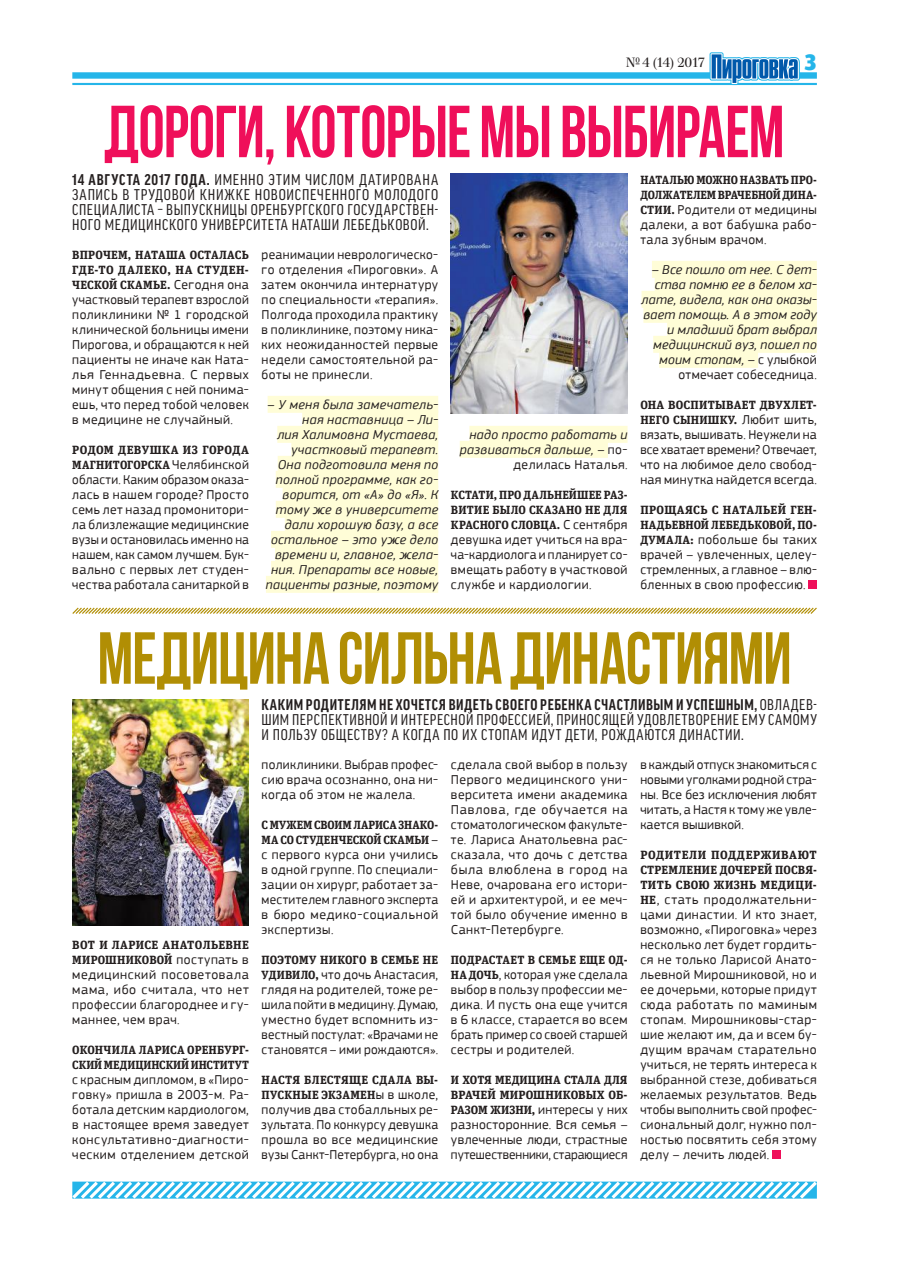
<style>
.page{position:relative;width:902px;height:1280px;background:#fff}
.page>*{position:absolute;margin:0;border:0;box-sizing:border-box;transform-origin:0 0}
.t1{font:73.5px "Bebas Neue Cyrillic";letter-spacing:-.01em;color:#ef0f5a;scale:.9 1}
.t2{font:73.5px "Bebas Neue Cyrillic";letter-spacing:-.005em;color:#b18e04;scale:.9 1}
.t3{font:900 22.5px "Unit Slab Offc Pro";color:#25b5e9}
.t4{font:condensed 15px/15px "Good Pro";letter-spacing:.045em;color:#241f1f;text-align:justify}
.t5{font:13.5px/15px "PF Square Sans Pro";letter-spacing:.03em;color:#241f1f;text-align:justify}
.t6{font:italic 13.5px/15px "PF Square Sans Pro";letter-spacing:.025em;color:#241f1f;text-align:right}
.t7{font:13.5px "Waldorf TL Pro";letter-spacing:-.08em;color:#241f1f}
.t8{font:700 12px/15px "Unit Slab Offc Pro";letter-spacing:.015em;color:#241f1f}
.s1{font-weight:700}
.s2{font-family:"Unit Slab Offc Pro";font-weight:700;font-size:12px}
.s3{font-style:normal}
.s4{font-family:"PF Square Sans Pro";font-weight:400;font-size:13.5px}
</style>
<div class="page">
<hr style="left:72px;top:83px;width:744px;height:2px;background:#25b5e9">
<div style="left:72px;top:72px;width:744px;height:7px;background:#25b5e9"></div>
<svg style="left:72px;top:1181px;width:745px;height:18px"></svg>
<svg style="left:709px;top:52px;width:90px;height:32px"></svg>
<img style="left:451px;top:174px;width:176px;height:240px">
<div style="left:267px;top:396px;width:171px;height:17px;background:#fffdd7"></div>
<div style="left:302px;top:411px;width:136px;height:17px;background:#fffdd7"></div>
<div style="left:277px;top:426px;width:161px;height:17px;background:#fffdd7"></div>
<div style="left:291px;top:441px;width:147px;height:17px;background:#fffdd7"></div>
<div style="left:278px;top:456px;width:160px;height:17px;background:#fffdd7"></div>
<div style="left:276px;top:471px;width:162px;height:17px;background:#fffdd7"></div>
<div style="left:282px;top:486px;width:156px;height:17px;background:#fffdd7"></div>
<div style="left:276px;top:501px;width:162px;height:17px;background:#fffdd7"></div>
<div style="left:285px;top:516px;width:153px;height:17px;background:#fffdd7"></div>
<div style="left:271px;top:531px;width:167px;height:17px;background:#fffdd7"></div>
<div style="left:275px;top:546px;width:163px;height:17px;background:#fffdd7"></div>
<div style="left:271px;top:561px;width:167px;height:17px;background:#fffdd7"></div>
<div style="left:266px;top:576px;width:172px;height:17px;background:#fffdd7"></div>
<div style="left:469px;top:426px;width:158px;height:17px;background:#fffdd7"></div>
<div style="left:459px;top:441px;width:149px;height:17px;background:#fffdd7"></div>
<div style="left:652px;top:261px;width:164px;height:17px;background:#fffdd7"></div>
<div style="left:654px;top:276px;width:162px;height:17px;background:#fffdd7"></div>
<div style="left:641px;top:291px;width:175px;height:17px;background:#fffdd7"></div>
<div style="left:643px;top:306px;width:173px;height:17px;background:#fffdd7"></div>
<div style="left:667px;top:321px;width:149px;height:17px;background:#fffdd7"></div>
<div style="left:653px;top:336px;width:163px;height:17px;background:#fffdd7"></div>
<div style="left:659px;top:351px;width:99px;height:17px;background:#fffdd7"></div>
<div style="left:808px;top:580px;width:8px;height:9px;background:#ef0f5a"></div>
<svg style="left:72px;top:607px;width:745px;height:7px"></svg>
<div style="left:772px;top:1150px;width:9px;height:9px;background:#ef0f5a"></div>
<img style="left:72px;top:699px;width:177px;height:226px">
<p class="t7" style="left:625px;top:54px;width:81px">№ 4 (14) 2017</p>
<h2 class="t3" style="left:804px;top:45px;width:14px">3</h2>
<h1 class="t1" style="left:105px;top:91px;width:756px">ДОРОГИ, КОТОРЫЕ МЫ ВЫБИРАЕМ</h1>
<p class="t4" style="left:72px;top:172px;width:367px"><span class="s1">14 АВГУСТА 2017 ГОДА.</span> ИМЕННО ЭТИМ ЧИСЛОМ ДАТИРОВАНА ЗАПИСЬ В ТРУДОВОЙ КНИЖКЕ НОВОИСПЕЧЕННОГО МОЛОДОГО СПЕЦИАЛИСТА – ВЫПУСКНИЦЫ ОРЕНБУРГСКОГО ГОСУДАРСТВЕН-НОГО МЕДИЦИНСКОГО УНИВЕРСИТЕТА НАТАШИ ЛЕБЕДЬКОВОЙ.</p>
<p class="t5" style="left:261px;top:247px;width:178px">реанимации неврологическо&shy;го отделения «Пироговки». А затем окончила интернатуру по специальности «терапия».<br>Полгода проходила практику в поликлинике, поэтому ника&shy;ких неожиданностей первые недели самостоятельной ра&shy;боты не принесли.</p>
<p class="t6" style="left:266px;top:397px;width:174px">– У меня была замечатель&shy;ная наставница – Ли-<br>лия Халимовна Мустаева, участковый терапевт.<br>Она подготовила меня по полной программе, как го&shy;ворится, от «А» до «Я». К тому же в университете дали хорошую базу, а все остальное – это уже дело времени и, главное, жела&shy;ния. Препараты все новые, пациенты разные, поэтому</p>
<p class="t8" style="left:640px;top:171px;width:178px">НАТАЛЬЮ МОЖНО НАЗВАТЬ ПРО-<br>ДОЛЖАТЕЛЕМ ВРАЧЕБНОЙ ДИНА-</p>
<p class="t5" style="left:640px;top:202px;width:178px"><span class="s2">СТИИ.</span> Родители от медицины далеки, а вот бабушка рабо&shy;тала зубным врачом.</p>
<p class="t6" style="left:641px;top:262px;width:177px">– Все пошло от нее. С дет&shy;ства помню ее в белом ха&shy;лате, видела, как она оказы&shy;вает помощь. А в этом году и младший брат выбрал медицинский вуз, пошел по моим стопам, – <span class="s3">с улыбкой отмечает собеседница.</span></p>
<p class="t8" style="left:640px;top:396px;width:178px">ОНА ВОСПИТЫВАЕТ ДВУХЛЕТ-<br>НЕГО СЫНИШКУ. <span class="s4">Любит шить,</span></p>
<p class="t5" style="left:640px;top:427px;width:178px">вязать, вышивать. Неужели на все хватает времени? Отвечает, что на любимое дело свобод&shy;ная минутка найдется всегда.</p>
<p class="t8" style="left:640px;top:501px;width:178px">ПРОЩАЯСЬ С НАТАЛЬЕЙ ГЕН-<br>НАДЬЕВНОЙ ЛЕБЕДЬКОВОЙ, ПО-</p>
<p class="t5" style="left:640px;top:532px;width:178px"><span class="s2">ДУМАЛА:</span> побольше бы таких врачей – увлеченных, целеу&shy;стремленных, а главное – влю&shy;бленных в свою профессию.</p>
<p class="t8" style="left:72px;top:246px;width:178px;text-align:justify">ВПРОЧЕМ, НАТАША ОСТАЛАСЬ ГДЕ-ТО ДАЛЕКО, НА СТУДЕН-ЧЕСКОЙ СКАМЬЕ. <span class="s4">Сегодня она</span></p>
<p class="t5" style="left:72px;top:292px;width:178px">участковый терапевт взрослой поликлиники № 1 городской клинической больницы имени Пирогова, и обращаются к ней пациенты не иначе как Ната&shy;лья Геннадьевна. С первых минут общения с ней понима&shy;ешь, что перед тобой человек в медицине не случайный.</p>
<p class="t8" style="left:72px;top:441px;width:178px">РОДОМ ДЕВУШКА ИЗ ГОРОДА<br>МАГНИТОГОРСКА <span class="s4">Челябинской</span></p>
<p class="t5" style="left:72px;top:472px;width:178px">области. Каким образом оказа&shy;лась в нашем городе? Просто семь лет назад промонитори&shy;ла близлежащие медицинские вузы и остановилась именно на нашем, как самом лучшем. Бук&shy;вально с первых лет студен&shy;чества работала санитаркой в</p>
<p class="t6" style="left:459px;top:427px;width:169px">надо просто работать и развиваться дальше, – <span class="s3">по&shy;делилась Наталья.</span></p>
<p class="t8" style="left:451px;top:486px;width:178px;text-align:justify">КСТАТИ, ПРО ДАЛЬНЕЙШЕЕ РАЗ-ВИТИЕ БЫЛО СКАЗАНО НЕ ДЛЯ КРАСНОГО СЛОВЦА. <span class="s4">С сентября</span></p>
<p class="t5" style="left:451px;top:532px;width:178px">девушка идет учиться на вра&shy;ча-кардиолога и планирует со&shy;вмещать работу в участковой службе и кардиологии.</p>
<h1 class="t2" style="left:97px;top:618px;width:772px">МЕДИЦИНА СИЛЬНА ДИНАСТИЯМИ</h1>
<p class="t4" style="left:261px;top:698px;width:557px"><span class="s1">КАКИМ РОДИТЕЛЯМ НЕ ХОЧЕТСЯ ВИДЕТЬ СВОЕГО РЕБЕНКА СЧАСТЛИВЫМ И УСПЕШНЫМ,</span> ОВЛАДЕВ-ШИМ ПЕРСПЕКТИВНОЙ И ИНТЕРЕСНОЙ ПРОФЕССИЕЙ, ПРИНОСЯЩЕЙ УДОВЛЕТВОРЕНИЕ ЕМУ САМОМУ И ПОЛЬЗУ ОБЩЕСТВУ? А КОГДА ПО ИХ СТОПАМ ИДУТ ДЕТИ, РОЖДАЮТСЯ ДИНАСТИИ.</p>
<p class="t5" style="left:261px;top:757px;width:178px">поликлиники. Выбрав профес&shy;сию врача осознанно, она ни&shy;когда об этом не жалела.</p>
<p class="t8" style="left:261px;top:816px;width:178px">С МУЖЕМ СВОИМ ЛАРИСА ЗНАКО-<br>МА СО СТУДЕНЧЕСКОЙ СКАМЬИ <span class="s4">–</span></p>
<p class="t5" style="left:261px;top:847px;width:178px">с первого курса они учились в одной группе. По специали&shy;зации он хирург, работает за&shy;местителем главного эксперта в бюро медико-социальной экспертизы.</p>
<p class="t8" style="left:261px;top:951px;width:178px">ПОЭТОМУ НИКОГО В СЕМЬЕ НЕ</p>
<p class="t5" style="left:261px;top:967px;width:178px"><span class="s2">УДИВИЛО,</span> что дочь Анастасия, глядя на родителей, тоже ре&shy;шила пойти в медицину. Думаю, уместно будет вспомнить из&shy;вестный постулат: «Врачами не становятся – ими рождаются».</p>
<p class="t8" style="left:261px;top:1071px;width:178px">НАСТЯ БЛЕСТЯЩЕ СДАЛА ВЫ-<br>ПУСКНЫЕ ЭКЗАМЕН<span class="s4">ы в школе,</span></p>
<p class="t5" style="left:261px;top:1102px;width:178px">получив два стобалльных ре&shy;зультата. По конкурсу девушка прошла во все медицинские вузы Санкт-Петербурга, но она</p>
<p class="t5" style="left:451px;top:757px;width:178px">сделала свой выбор в пользу Первого медицинского уни&shy;верситета имени академика Павлова, где обучается на стоматологическом факульте&shy;те. Лариса Анатольевна рас&shy;сказала, что дочь с детства была влюблена в город на Неве, очарована его истори&shy;ей и архитектурой, и ее меч&shy;той было обучение именно в Санкт-Петербурге.</p>
<p class="t8" style="left:451px;top:951px;width:178px">ПОДРАСТАЕТ В СЕМЬЕ ЕЩЕ ОД-</p>
<p class="t5" style="left:451px;top:967px;width:178px"><span class="s2">НА ДОЧЬ</span>, которая уже сделала выбор в пользу профессии ме&shy;дика. И пусть она еще учится в 6 классе, старается во всем брать пример со своей старшей сестры и родителей.</p>
<p class="t8" style="left:451px;top:1071px;width:178px">И ХОТЯ МЕДИЦИНА СТАЛА ДЛЯ<br>ВРАЧЕЙ МИРОШНИКОВЫХ ОБ-</p>
<p class="t5" style="left:451px;top:1102px;width:178px"><span class="s2">РАЗОМ ЖИЗНИ,</span> интересы у них разносторонние. Вся семья – увлеченные люди, страстные путешественники, старающиеся</p>
<p class="t5" style="left:640px;top:757px;width:178px">в каждый отпуск знакомиться с новыми уголками родной стра&shy;ны. Все без исключения любят читать, а Настя к тому же увле&shy;кается вышивкой.</p>
<p class="t8" style="left:640px;top:846px;width:178px;text-align:justify">РОДИТЕЛИ ПОДДЕРЖИВАЮТ СТРЕМЛЕНИЕ ДОЧЕРЕЙ ПОСВЯ-ТИТЬ СВОЮ ЖИЗНЬ МЕДИЦИ-</p>
<p class="t5" style="left:640px;top:892px;width:178px"><span class="s2">НЕ</span>, стать продолжательни&shy;цами династии. И кто знает, возможно, «Пироговка» через несколько лет будет гордить&shy;ся не только Ларисой Анато&shy;льевной Мирошниковой, но и ее дочерьми, которые придут сюда работать по маминым стопам. Мирошниковы-стар&shy;шие желают им, да и всем бу&shy;дущим врачам старательно учиться, не терять интереса к выбранной стезе, добиваться желаемых результатов. Ведь чтобы выполнить свой профес&shy;сиональный долг, нужно пол&shy;ностью посвятить себя этому делу – лечить людей.</p>
<p class="t8" style="left:72px;top:936px;width:178px">ВОТ И ЛАРИСЕ АНАТОЛЬЕВНЕ<br>МИРОШНИКОВОЙ <span class="s4">поступать в</span></p>
<p class="t5" style="left:72px;top:967px;width:178px">медицинский посоветовала мама, ибо считала, что нет профессии благороднее и гу&shy;маннее, чем врач.</p>
<p class="t8" style="left:72px;top:1041px;width:178px">ОКОНЧИЛА ЛАРИСА ОРЕНБУРГ-<br>СКИЙ МЕДИЦИНСКИЙ ИНСТИТУТ</p>
<p class="t5" style="left:72px;top:1072px;width:178px">с красным дипломом, в «Пиро&shy;говку» пришла в 2003-м. Ра&shy;ботала детским кардиологом, в настоящее время заведует консультативно-диагности&shy;ческим отделением детской</p>
</div>
